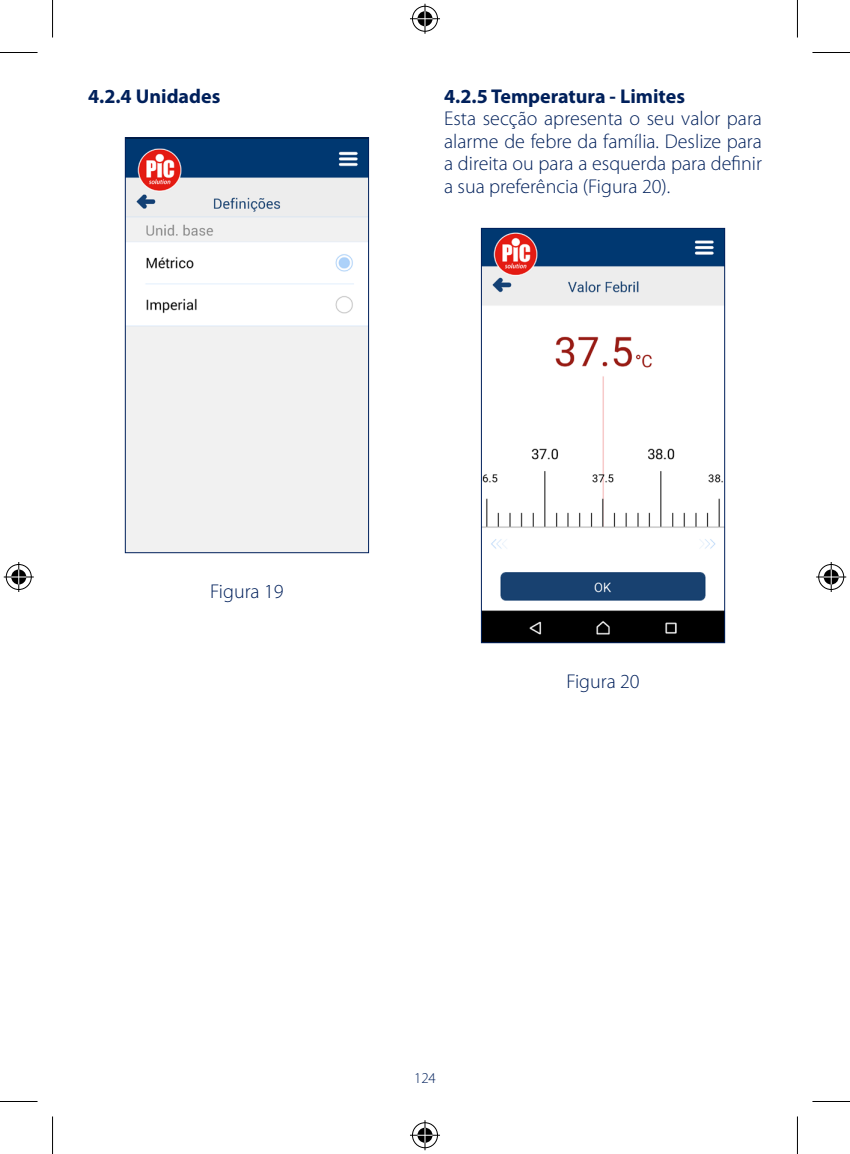
<style>
.page{position:relative;width:850px;height:1154px;background:#fff}
.page>*{position:absolute;margin:0;border:0;box-sizing:border-box;transform-origin:0 0}
.t1{font:300 20px/22.5px "Myriad Pro";color:#00205b;text-align:justify}
.t2{font:700 20px "Myriad Pro";color:#00205b}
.t3{font:300 15px "Myriad Pro";color:#00205b}
</style>
<div class="page">
<img style="left:127px;top:139px;width:240px;height:412px">
<div style="left:125px;top:137px;width:244px;height:416px;border:1px solid #00205b"></div>
<img style="left:483px;top:230px;width:239px;height:411px">
<div style="left:481px;top:228px;width:243px;height:415px;border:1px solid #00205b"></div>
<hr style="left:0;top:52px;width:38px;height:1px;background:#000">
<hr style="left:812px;top:52px;width:37px;height:1px;background:#000">
<hr style="left:0;top:1101px;width:38px;height:1px;background:#000">
<hr style="left:812px;top:1101px;width:37px;height:1px;background:#000">
<hr style="left:52px;top:0;width:1px;height:38px;background:#000">
<hr style="left:52px;top:1116px;width:1px;height:38px;background:#000">
<hr style="left:796px;top:0;width:1px;height:38px;background:#000">
<hr style="left:796px;top:1116px;width:1px;height:38px;background:#000">
<div style="left:410px;top:5px;width:29px;height:28px;border:3px solid #fff;border-radius:50%"></div>
<hr style="left:410px;top:17px;width:30px;height:3px;background:#fff">
<hr style="left:423px;top:4px;width:3px;height:30px;background:#fff">
<div style="left:415px;top:10px;width:19px;height:18px;border:3px solid #fff;border-radius:50%"></div>
<div style="left:412px;top:6px;width:25px;height:26px;border:1px solid #000;border-radius:50%"></div>
<hr style="left:410px;top:18px;width:30px;height:1px;background:#000">
<hr style="left:424px;top:4px;width:1px;height:30px;background:#000">
<svg style="left:417px;top:11px;width:15px;height:15px"></svg>
<div style="left:410px;top:1121px;width:29px;height:28px;border:3px solid #fff;border-radius:50%"></div>
<hr style="left:410px;top:1134px;width:30px;height:3px;background:#fff">
<hr style="left:423px;top:1120px;width:3px;height:30px;background:#fff">
<div style="left:415px;top:1126px;width:19px;height:18px;border:3px solid #fff;border-radius:50%"></div>
<div style="left:412px;top:1122px;width:25px;height:26px;border:1px solid #000;border-radius:50%"></div>
<hr style="left:410px;top:1135px;width:30px;height:1px;background:#000">
<hr style="left:424px;top:1120px;width:1px;height:30px;background:#000">
<svg style="left:417px;top:1128px;width:15px;height:15px"></svg>
<div style="left:5px;top:563px;width:28px;height:28px;border:3px solid #fff;border-radius:50%"></div>
<hr style="left:4px;top:575px;width:30px;height:3px;background:#fff">
<hr style="left:17px;top:562px;width:3px;height:30px;background:#fff">
<div style="left:10px;top:568px;width:18px;height:18px;border:3px solid #fff;border-radius:50%"></div>
<div style="left:6px;top:564px;width:26px;height:26px;border:1px solid #000;border-radius:50%"></div>
<hr style="left:4px;top:576px;width:30px;height:1px;background:#000">
<hr style="left:18px;top:562px;width:1px;height:30px;background:#000">
<svg style="left:11px;top:569px;width:15px;height:15px"></svg>
<div style="left:816px;top:563px;width:28px;height:28px;border:3px solid #fff;border-radius:50%"></div>
<hr style="left:815px;top:575px;width:30px;height:3px;background:#fff">
<hr style="left:829px;top:562px;width:3px;height:30px;background:#fff">
<div style="left:821px;top:568px;width:18px;height:18px;border:3px solid #fff;border-radius:50%"></div>
<div style="left:818px;top:564px;width:25px;height:26px;border:1px solid #000;border-radius:50%"></div>
<hr style="left:815px;top:576px;width:30px;height:1px;background:#000">
<hr style="left:830px;top:562px;width:1px;height:30px;background:#000">
<svg style="left:823px;top:569px;width:15px;height:15px"></svg>
<p class="t2" style="left:88px;top:85px;width:134px">4.2.4 Unidades</p>
<p class="t2" style="left:444px;top:85px;width:242px">4.2.5 Temperatura - Limites</p>
<p class="t1" style="left:444px;top:108px;width:319px">Esta secção apresenta o seu valor para alarme de febre da família. Deslize para a direita ou para a esquerda para definir a sua preferência (Figura 20).</p>
<p class="t1" style="left:210px;top:580px;width:75px">Figura 19</p>
<p class="t1" style="left:566px;top:670px;width:75px">Figura 20</p>
<p class="t3" style="left:414px;top:1069px;width:23px">124</p>
</div>
